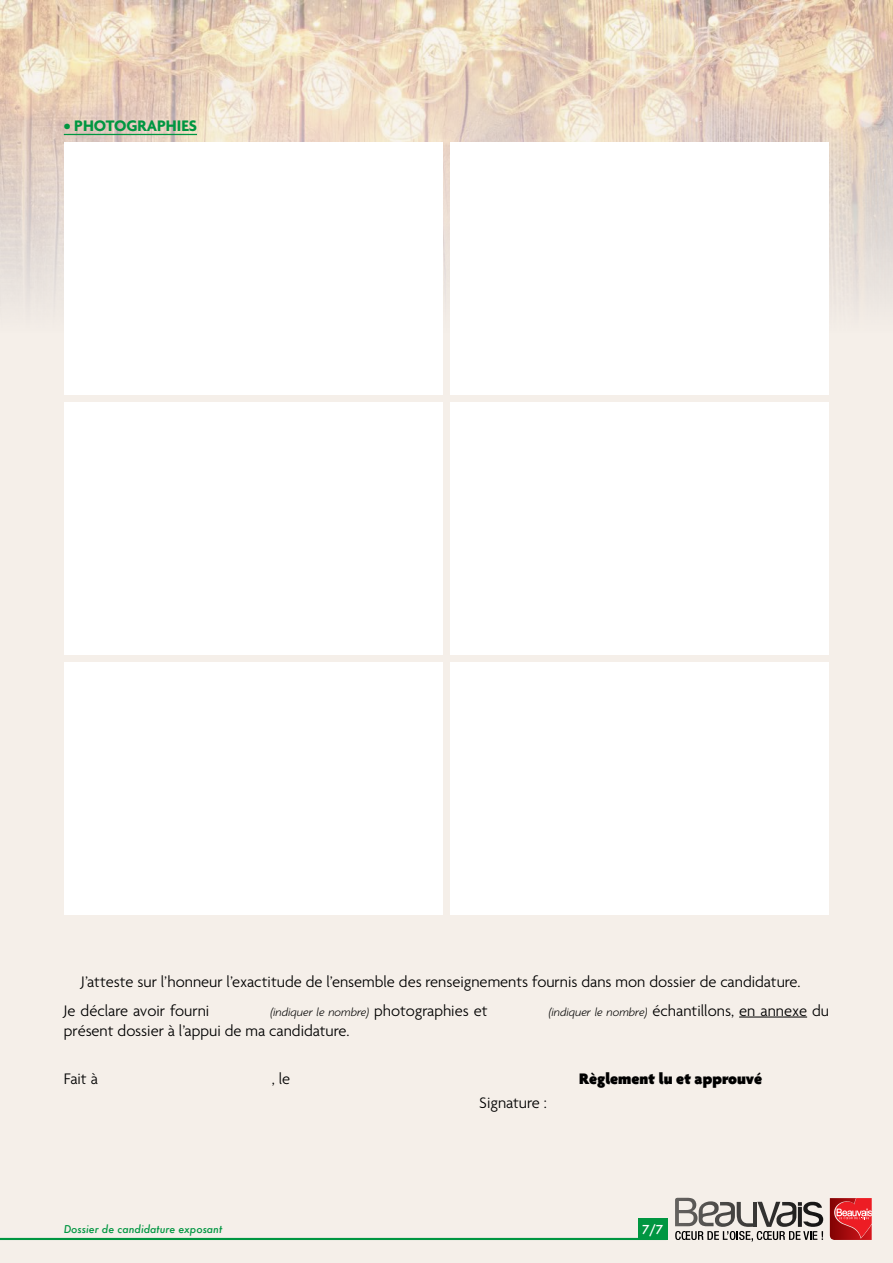
<style>
.page{position:relative;width:893px;height:1263px;background:#f5efe9}
.page>*{position:absolute;margin:0;border:0;box-sizing:border-box;transform-origin:0 0}
.t1{font:300 16.5px/28.8px "Agenda";color:#000}
.t2{font:900 16.5px "Agenda";color:#000}
.t3{font:700 16.5px "Agenda";color:#009641}
.t4{font:italic 300 12px "Agenda";color:#000}
.t5{font:500 12px "Futura";color:#fff}
.t6{font:italic 500 10.5px "Futura";color:#009641}
.s1{font-style:normal;font-size:16.5px}
.s2{font-style:italic;font-size:12px}
</style>
<div class="page">
<img style="left:0;top:0;width:893px;height:337px">
<hr style="left:0;top:1238px;width:666px;height:2px;background:#009641">
<svg style="left:830px;top:1198px;width:42px;height:42px;background:#ce3034"></svg>
<svg style="left:675px;top:1198px;width:148px;height:44px"></svg>
<hr style="left:753px;top:1202px;width:4px;height:25px;background:#383735">
<div style="left:638px;top:1219px;width:30px;height:21px;background:#009641"></div>
<hr style="left:64px;top:134px;width:133px;height:1px;background:#009641">
<hr style="left:739px;top:1017px;width:68px;height:1px;background:#000">
<div style="left:64px;top:143px;width:378px;height:252px;background:#fff"></div>
<div style="left:451px;top:143px;width:378px;height:252px;background:#fff"></div>
<div style="left:64px;top:402px;width:378px;height:253px;background:#fff"></div>
<div style="left:451px;top:402px;width:378px;height:253px;background:#fff"></div>
<div style="left:64px;top:662px;width:378px;height:253px;background:#fff"></div>
<div style="left:451px;top:662px;width:378px;height:253px;background:#fff"></div>
<p class="t3" style="left:64px;top:117px;width:135px">• PHOTOGRAPHIES</p>
<p class="t1" style="left:64px;top:968px;width:738px;text-indent:18px">J’atteste sur l’honneur l’exactitude de l’ensemble des renseignements fournis dans mon dossier de candidature.<br>Je déclare avoir fourni</p>
<p class="t4" style="left:271px;top:1005px;width:219px">(indiquer le nombre) <span class="s1">photographies et</span></p>
<p class="t1" style="left:549px;top:997px;width:282px"><span class="s2">(indiquer le nombre)</span> échantillons, en annexe du</p>
<p class="t1" style="left:64px;top:1017px;width:287px">présent dossier à l’appui de ma candidature.</p>
<p class="t1" style="left:64px;top:1065px;width:36px">Fait à</p>
<p class="t1" style="left:272px;top:1065px;width:20px">, le</p>
<p class="t2" style="left:579px;top:1070px;width:185px">Règlement lu et approuvé</p>
<p class="t1" style="left:479px;top:1089px;width:69px">Signature :</p>
<p class="t6" style="left:64px;top:1222px;width:160px">Dossier de candidature exposant</p>
<p class="t5" style="left:642px;top:1222px;width:23px">7/7</p>
</div>
